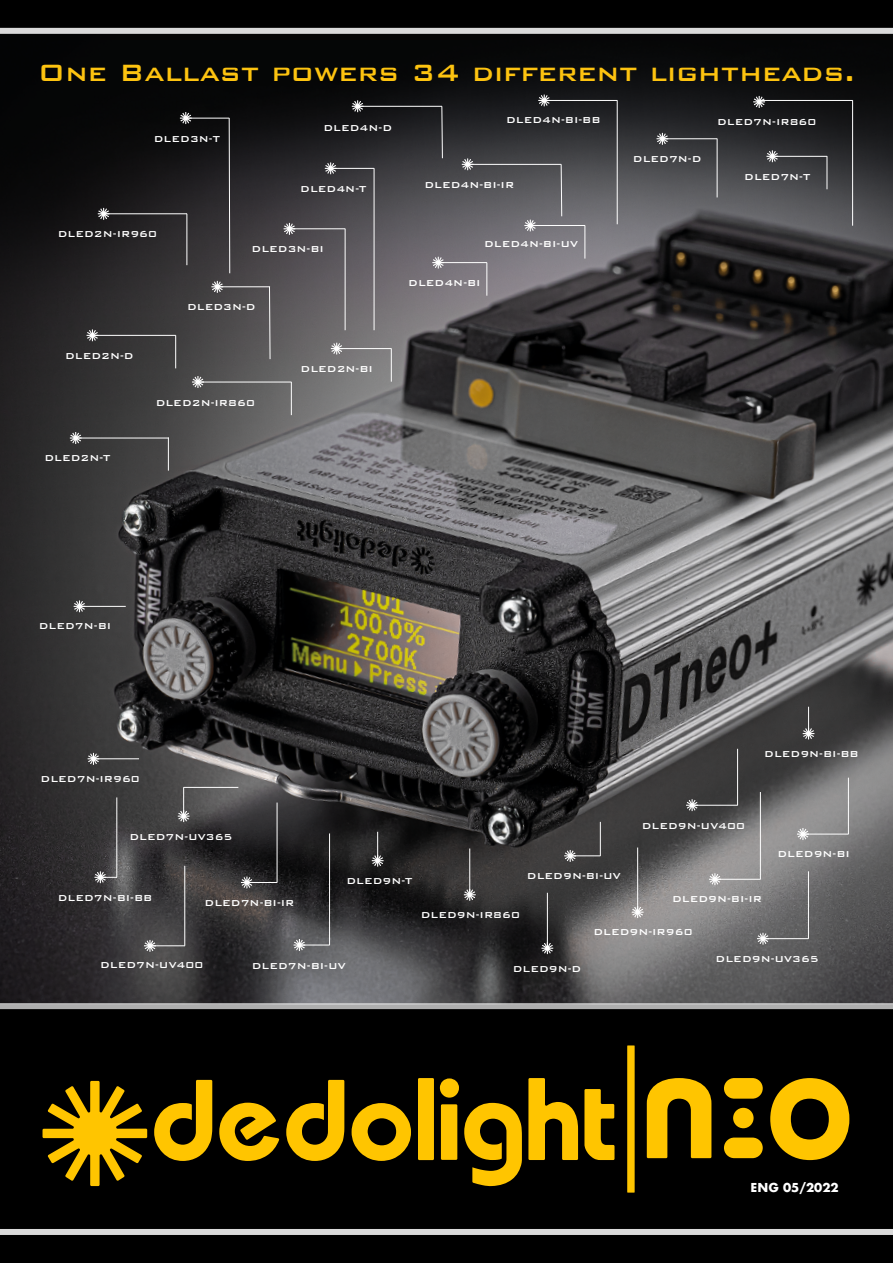
<style>
.page{position:relative;width:893px;height:1263px;background:#000}
.page>*{position:absolute;margin:0;border:0;box-sizing:border-box;transform-origin:0 0}
.t1{font:500 31.5px "Bank Gothic";color:#fdc310}
.t2{font:700 12px "Futura";color:#fff}
.t3{font:500 11.55px "Bank Gothic";color:#fff}
</style>
<div class="page">
<div style="left:0;top:1229px;width:893px;height:6px;background:#dadada"></div>
<img style="left:0;top:56px;width:893px;height:947px">
<div style="left:0;top:28px;width:893px;height:6px;background:#dadada"></div>
<svg style="left:0;top:1003px;width:893px;height:6px;background:#b0b0b0"></svg>
<svg style="left:154px;top:1080px;width:58px;height:81px"></svg>
<svg style="left:219px;top:1103px;width:60px;height:58px"></svg>
<svg style="left:286px;top:1080px;width:58px;height:81px"></svg>
<svg style="left:352px;top:1103px;width:59px;height:58px"></svg>
<div style="left:418px;top:1078px;width:16px;height:82px;background:#ffc500"></div>
<svg style="left:440px;top:1078px;width:82px;height:108px"></svg>
<svg style="left:528px;top:1078px;width:50px;height:82px"></svg>
<svg style="left:584px;top:1089px;width:30px;height:71px"></svg>
<svg style="left:43px;top:1081px;width:104px;height:105px"></svg>
<svg style="left:647px;top:1078px;width:64px;height:80px"></svg>
<svg style="left:770px;top:1078px;width:79px;height:82px"></svg>
<div style="left:724px;top:1078px;width:39px;height:21px;background:#ffc500;border-radius:10px"></div>
<div style="left:724px;top:1137px;width:39px;height:21px;background:#ffc500;border-radius:10px"></div>
<div style="left:733px;top:1108px;width:21px;height:20px;background:#ffc500;border-radius:50%"></div>
<div style="left:627px;top:1045px;width:8px;height:147px;background:#ffc500"></div>
<hr style="left:80px;top:606px;width:46px;height:1px;background:#fff">
<hr style="left:76px;top:438px;width:93px;height:1px;background:#fff">
<hr style="left:168px;top:437px;width:1px;height:34px;background:#fff">
<hr style="left:199px;top:382px;width:92px;height:1px;background:#fff">
<hr style="left:291px;top:382px;width:1px;height:33px;background:#fff">
<hr style="left:93px;top:335px;width:83px;height:1px;background:#fff">
<hr style="left:175px;top:335px;width:1px;height:33px;background:#fff">
<hr style="left:439px;top:262px;width:48px;height:1px;background:#fff">
<hr style="left:487px;top:263px;width:1px;height:33px;background:#fff">
<hr style="left:773px;top:156px;width:54px;height:1px;background:#fff">
<hr style="left:827px;top:156px;width:1px;height:33px;background:#fff">
<hr style="left:852px;top:100px;width:1px;height:126px;background:#fff">
<hr style="left:663px;top:139px;width:54px;height:1px;background:#fff">
<hr style="left:717px;top:139px;width:1px;height:58px;background:#fff">
<hr style="left:531px;top:225px;width:54px;height:1px;background:#fff">
<hr style="left:585px;top:225px;width:1px;height:34px;background:#fff">
<hr style="left:617px;top:100px;width:1px;height:124px;background:#fff">
<hr style="left:468px;top:164px;width:93px;height:1px;background:#fff">
<svg style="left:561px;top:164px;width:1px;height:53px"></svg>
<hr style="left:337px;top:348px;width:54px;height:1px;background:#fff">
<hr style="left:391px;top:349px;width:1px;height:33px;background:#fff">
<hr style="left:218px;top:287px;width:52px;height:1px;background:#fff">
<svg style="left:269px;top:286px;width:1px;height:73px"></svg>
<hr style="left:104px;top:214px;width:83px;height:1px;background:#fff">
<hr style="left:187px;top:214px;width:1px;height:51px;background:#fff">
<hr style="left:186px;top:118px;width:43px;height:1px;background:#fff">
<svg style="left:229px;top:118px;width:1px;height:156px"></svg>
<hr style="left:290px;top:229px;width:55px;height:1px;background:#fff">
<hr style="left:345px;top:229px;width:1px;height:101px;background:#fff">
<hr style="left:331px;top:168px;width:43px;height:1px;background:#fff">
<hr style="left:374px;top:168px;width:1px;height:162px;background:#fff">
<hr style="left:358px;top:106px;width:84px;height:1px;background:#fff">
<svg style="left:441px;top:106px;width:2px;height:53px"></svg>
<hr style="left:94px;top:758px;width:45px;height:1px;background:#fff">
<hr style="left:693px;top:805px;width:45px;height:1px;background:#fff">
<hr style="left:737px;top:749px;width:1px;height:56px;background:#fff">
<hr style="left:804px;top:834px;width:44px;height:1px;background:#fff">
<hr style="left:848px;top:778px;width:1px;height:56px;background:#fff">
<hr style="left:716px;top:879px;width:44px;height:1px;background:#fff">
<hr style="left:760px;top:792px;width:1px;height:87px;background:#fff">
<hr style="left:764px;top:938px;width:44px;height:1px;background:#fff">
<hr style="left:808px;top:871px;width:1px;height:68px;background:#fff">
<hr style="left:600px;top:822px;width:1px;height:34px;background:#fff">
<hr style="left:637px;top:847px;width:1px;height:64px;background:#fff">
<hr style="left:547px;top:893px;width:1px;height:54px;background:#fff">
<hr style="left:469px;top:848px;width:1px;height:46px;background:#fff">
<hr style="left:184px;top:787px;width:54px;height:1px;background:#fff">
<hr style="left:277px;top:802px;width:1px;height:80px;background:#fff">
<hr style="left:300px;top:945px;width:30px;height:1px;background:#fff">
<hr style="left:329px;top:833px;width:1px;height:112px;background:#fff">
<hr style="left:151px;top:945px;width:34px;height:1px;background:#fff">
<hr style="left:185px;top:866px;width:1px;height:80px;background:#fff">
<hr style="left:117px;top:797px;width:1px;height:80px;background:#fff">
<svg style="left:73px;top:600px;width:13px;height:12px"></svg>
<svg style="left:70px;top:432px;width:12px;height:12px"></svg>
<svg style="left:192px;top:376px;width:12px;height:12px"></svg>
<svg style="left:86px;top:329px;width:13px;height:12px"></svg>
<svg style="left:432px;top:256px;width:12px;height:13px"></svg>
<svg style="left:766px;top:150px;width:12px;height:12px"></svg>
<svg style="left:753px;top:96px;width:12px;height:12px"></svg>
<svg style="left:656px;top:133px;width:12px;height:12px"></svg>
<svg style="left:524px;top:219px;width:12px;height:13px"></svg>
<svg style="left:538px;top:94px;width:12px;height:13px"></svg>
<svg style="left:462px;top:158px;width:12px;height:12px"></svg>
<svg style="left:331px;top:342px;width:12px;height:13px"></svg>
<svg style="left:211px;top:281px;width:12px;height:12px"></svg>
<svg style="left:98px;top:208px;width:12px;height:12px"></svg>
<svg style="left:180px;top:112px;width:12px;height:12px"></svg>
<svg style="left:283px;top:223px;width:13px;height:12px"></svg>
<svg style="left:325px;top:162px;width:12px;height:12px"></svg>
<svg style="left:352px;top:100px;width:12px;height:12px"></svg>
<svg style="left:87px;top:753px;width:13px;height:12px"></svg>
<svg style="left:802px;top:707px;width:13px;height:33px"></svg>
<svg style="left:686px;top:799px;width:12px;height:12px"></svg>
<svg style="left:797px;top:828px;width:12px;height:12px"></svg>
<svg style="left:709px;top:873px;width:12px;height:12px"></svg>
<svg style="left:757px;top:932px;width:12px;height:13px"></svg>
<svg style="left:564px;top:850px;width:36px;height:12px"></svg>
<svg style="left:631px;top:906px;width:13px;height:12px"></svg>
<svg style="left:541px;top:942px;width:12px;height:12px"></svg>
<svg style="left:464px;top:889px;width:12px;height:12px"></svg>
<svg style="left:372px;top:832px;width:12px;height:35px"></svg>
<svg style="left:178px;top:787px;width:12px;height:35px"></svg>
<svg style="left:241px;top:876px;width:36px;height:13px"></svg>
<svg style="left:293px;top:939px;width:12px;height:12px"></svg>
<svg style="left:144px;top:940px;width:12px;height:12px"></svg>
<svg style="left:94px;top:871px;width:23px;height:12px"></svg>
<hr style="left:760px;top:100px;width:93px;height:1px;background:#fff">
<hr style="left:545px;top:100px;width:72px;height:1px;background:#fff">
<h1 class="t1" style="left:38px;top:48px;width:818px">One Ballast powers 34 different lightheads.</h1>
<p class="t3" style="left:154px;top:130px;width:68px">DLED3N-T</p>
<p class="t3" style="left:58px;top:225px;width:101px">DLED2N-IR960</p>
<p class="t3" style="left:324px;top:119px;width:70px">DLED4N-D</p>
<p class="t3" style="left:300px;top:180px;width:68px">DLED4N-T</p>
<p class="t3" style="left:252px;top:240px;width:74px">DLED3N-BI</p>
<p class="t3" style="left:65px;top:347px;width:70px">DLED2N-D</p>
<p class="t3" style="left:187px;top:298px;width:70px">DLED3N-D</p>
<p class="t3" style="left:156px;top:394px;width:101px">DLED2N-IR860</p>
<p class="t3" style="left:301px;top:360px;width:74px">DLED2N-BI</p>
<p class="t3" style="left:506px;top:111px;width:96px">DLED4N-BI-BB</p>
<p class="t3" style="left:424px;top:176px;width:91px">DLED4N-BI-IR</p>
<p class="t3" style="left:484px;top:235px;width:95px">DLED4N-BI-UV</p>
<p class="t3" style="left:408px;top:274px;width:74px">DLED4N-BI</p>
<p class="t3" style="left:44px;top:449px;width:68px">DLED2N-T</p>
<p class="t3" style="left:633px;top:150px;width:70px">DLED7N-D</p>
<p class="t3" style="left:717px;top:113px;width:101px">DLED7N-IR860</p>
<p class="t3" style="left:744px;top:168px;width:68px">DLED7N-T</p>
<p class="t3" style="left:39px;top:617px;width:74px">DLED7N-BI</p>
<p class="t3" style="left:41px;top:770px;width:101px">DLED7N-IR960</p>
<p class="t3" style="left:129px;top:828px;width:105px">DLED7N-UV365</p>
<p class="t3" style="left:58px;top:889px;width:96px">DLED7N-BI-BB</p>
<p class="t3" style="left:205px;top:893px;width:91px">DLED7N-BI-IR</p>
<p class="t3" style="left:764px;top:745px;width:96px">DLED9N-BI-BB</p>
<p class="t3" style="left:346px;top:872px;width:68px">DLED9N-T</p>
<p class="t3" style="left:527px;top:867px;width:95px">DLED9N-BI-UV</p>
<p class="t3" style="left:421px;top:906px;width:101px">DLED9N-IR860</p>
<p class="t3" style="left:642px;top:817px;width:105px">DLED9N-UV400</p>
<p class="t3" style="left:672px;top:890px;width:91px">DLED9N-BI-IR</p>
<p class="t3" style="left:777px;top:845px;width:74px">DLED9N-BI</p>
<p class="t3" style="left:100px;top:956px;width:105px">DLED7N-UV400</p>
<p class="t3" style="left:252px;top:956px;width:95px">DLED7N-BI-UV</p>
<p class="t3" style="left:513px;top:960px;width:70px">DLED9N-D</p>
<p class="t3" style="left:593px;top:923px;width:101px">DLED9N-IR960</p>
<p class="t3" style="left:716px;top:950px;width:105px">DLED9N-UV365</p>
<p class="t2" style="left:750px;top:1178px;width:90px">ENG 05/2022</p>
</div>
